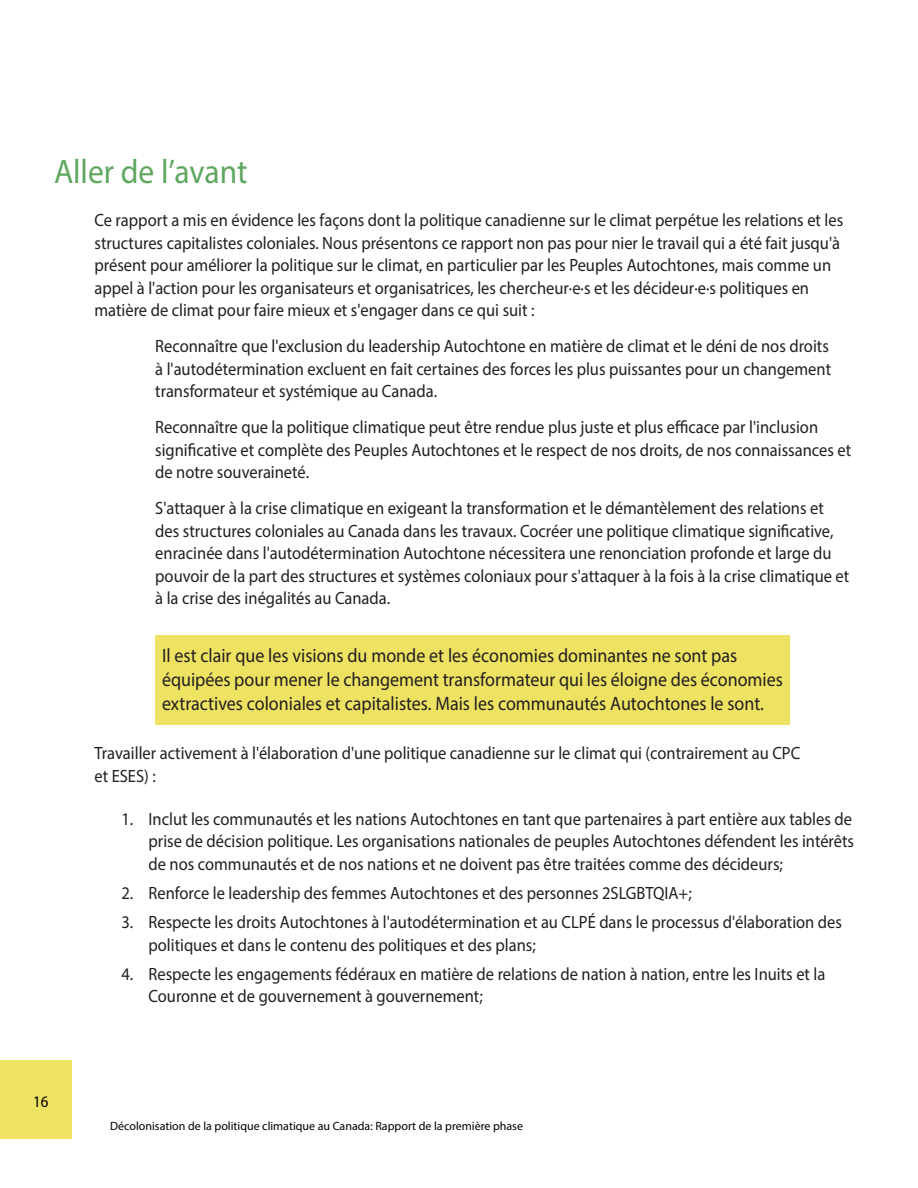
<style>
.page{position:relative;width:918px;height:1188px;background:#fff}
.page>*{position:absolute;margin:0;border:0;box-sizing:border-box;transform-origin:0 0}
.t1{font:34.05px "Myriad Pro";color:#5fa760;scale:.93 1}
.Pulls{font:19.5px/24px "Myriad Pro";color:#231f20;scale:.93 1}
.Indented_paragraph{font:17.85px/22.5px "Myriad Pro";color:#231f20;scale:.93 1}
.t2{font:16.2px "Myriad Pro";color:#000;scale:.93 1}
.t3{font:12px "Myriad Pro";color:#000}
</style>
<div class="page">
<div style="left:0;top:1060px;width:72px;height:79px;background:#eee262"></div>
<div style="left:155px;top:635px;width:635px;height:89px;background:#eee262"></div>
<h2 class="t1" style="left:54px;top:151px;width:210px">Aller de l’avant</h2>
<p class="Indented_paragraph" style="left:94px;top:209px;width:807px">Ce rapport a mis en évidence les façons dont la politique canadienne sur le climat perpétue les relations et les structures capitalistes coloniales. Nous présentons ce rapport non pas pour nier le travail qui a été fait jusqu'à présent pour améliorer la politique sur le climat, en particulier par les Peuples Autochtones, mais comme un appel à l'action pour les organisateurs et organisatrices, les chercheur·e·s et les décideur·e·s politiques en matière de climat pour faire mieux et s'engager dans ce qui suit :</p>
<p class="Indented_paragraph" style="left:155px;top:335px;width:728px">Reconnaître que l'exclusion du leadership Autochtone en matière de climat et le déni de nos droits à l'autodétermination excluent en fait certaines des forces les plus puissantes pour un changement transformateur et systémique au Canada.</p>
<p class="Indented_paragraph" style="left:155px;top:416px;width:750px">Reconnaître que la politique climatique peut être rendue plus juste et plus efficace par l'inclusion significative et complète des Peuples Autochtones et le respect de nos droits, de nos connaissances et de notre souveraineté.</p>
<p class="Indented_paragraph" style="left:155px;top:497px;width:748px">S'attaquer à la crise climatique en exigeant la transformation et le démantèlement des relations et des structures coloniales au Canada dans les travaux. Cocréer une politique climatique significative, enracinée dans l'autodétermination Autochtone nécessitera une renonciation profonde et large du pouvoir de la part des structures et systèmes coloniaux pour s'attaquer à la fois à la crise climatique et à la crise des inégalités au Canada.</p>
<p class="t2" style="left:33px;top:1092px;width:18px">16</p>
<p class="Pulls" style="left:162px;top:643px;width:669px">Il est clair que les visions du monde et les économies dominantes ne sont pas équipées pour mener le changement transformateur qui les éloigne des économies extractives coloniales et capitalistes. Mais les communautés Autochtones le sont.</p>
<p class="Indented_paragraph" style="left:94px;top:742px;width:760px">Travailler activement à l'élaboration d'une politique canadienne sur le climat qui (contrairement au CPC et ESES) :</p>
<p class="Indented_paragraph" style="left:148px;top:807px;width:760px;text-indent:-27px">1. Inclut les communautés et les nations Autochtones en tant que partenaires à part entière aux tables de prise de décision politique. Les organisations nationales de peuples Autochtones défendent les intérêts de nos communautés et de nos nations et ne doivent pas être traitées comme des décideurs;</p>
<p class="Indented_paragraph" style="left:122px;top:881px;width:615px">2. Renforce le leadership des femmes Autochtones et des personnes 2SLGBTQIA+;</p>
<p class="Indented_paragraph" style="left:148px;top:911px;width:747px;text-indent:-27px">3. Respecte les droits Autochtones à l'autodétermination et au CLPÉ dans le processus d'élaboration des politiques et dans le contenu des politiques et des plans;</p>
<p class="Indented_paragraph" style="left:148px;top:962px;width:729px;text-indent:-27px">4. Respecte les engagements fédéraux en matière de relations de nation à nation, entre les Inuits et la<br>Couronne et de gouvernement à gouvernement;</p>
<p class="t3" style="left:110px;top:1119px;width:414px">Décolonisation de la politique climatique au Canada: Rapport de la première phase</p>
</div>
